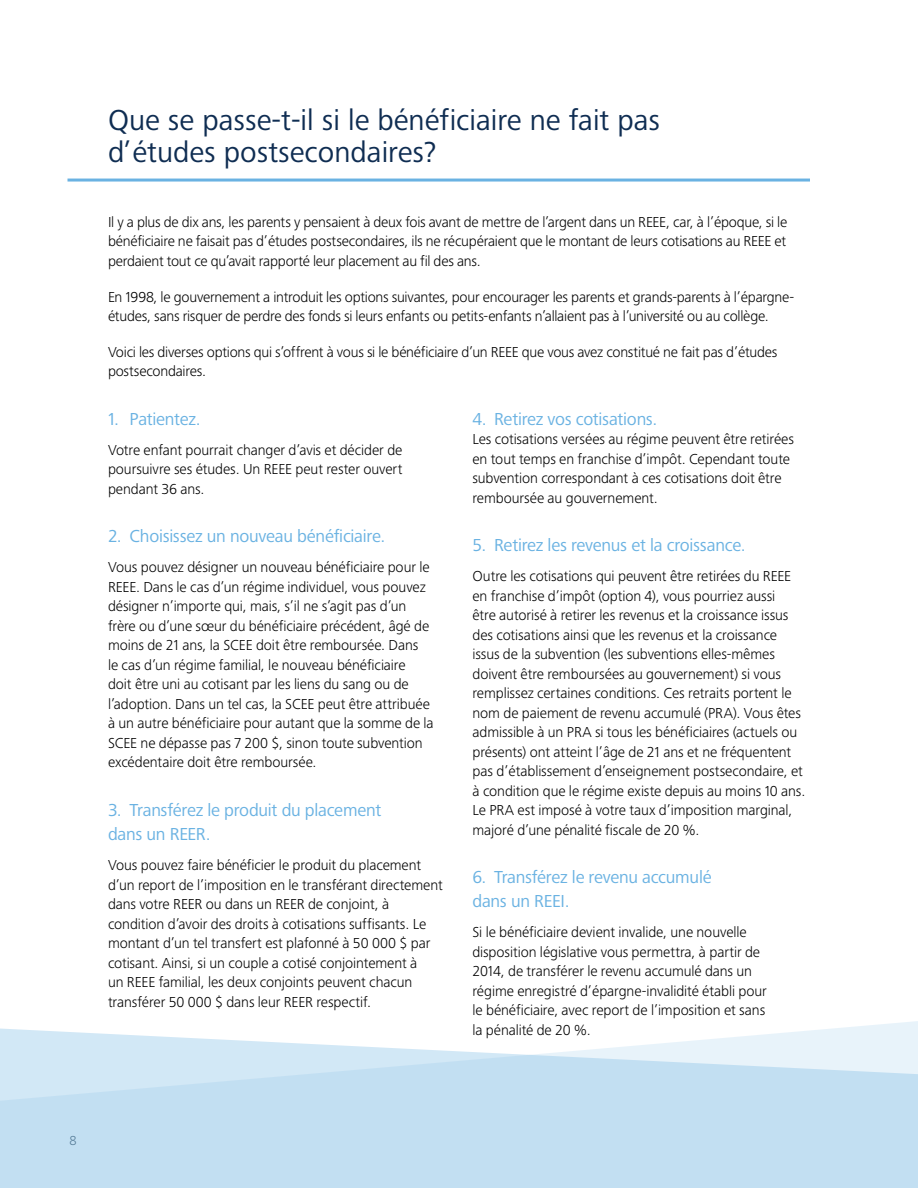
<style>
.page{position:relative;width:918px;height:1188px;background:#fff}
.page>*{position:absolute;margin:0;border:0;box-sizing:border-box;transform-origin:0 0}
.t1{font:30px/32.2px "Frutiger Next Pro";color:#0f2d52}
.t2{font:18px/24px "Frutiger Next Pro";letter-spacing:-.015em;color:#6ab2e2}
.t3{font:300 15px/19.5px "Frutiger Next Pro";letter-spacing:-.01em;color:#000}
.t4{font:300 13.5px "Frutiger Next Pro";color:#485865}
</style>
<div class="page">
<hr style="left:68px;top:179px;width:742px;height:3px;background:#6ab2e2">
<svg style="left:0;top:1028px;width:918px;height:160px;background:#cbe3f4"></svg>
<h1 class="t1" style="left:108px;top:104px;width:554px">Que se passe-t-il si le bénéficiaire ne fait pas d’études postsecondaires?</h1>
<p class="t3" style="left:108px;top:212px;width:681px;text-align:justify">Il y a plus de dix ans, les parents y pensaient à deux fois avant de mettre de l’argent dans un REEE, car, à l’époque, si le bénéficiaire ne faisait pas d’études postsecondaires, ils ne récupéraient que le montant de leurs cotisations au REEE et perdaient tout ce qu’avait rapporté leur placement au fil des ans.</p>
<p class="t3" style="left:108px;top:287px;width:688px">En 1998, le gouvernement a introduit les options suivantes, pour encourager les parents et grands-parents à l’épargne&shy;études, sans risquer de perdre des fonds si leurs enfants ou petits-enfants n’allaient pas à l’université ou au collège.</p>
<p class="t3" style="left:108px;top:342px;width:671px">Voici les diverses options qui s’offrent à vous si le bénéficiaire d’un REEE que vous avez constitué ne fait pas d’études postsecondaires.</p>
<p class="t2" style="left:108px;top:407px;width:94px">1. Patientez.</p>
<p class="t3" style="left:108px;top:440px;width:296px;text-align:justify">Votre enfant pourrait changer d’avis et décider de poursuivre ses études. Un REEE peut rester ouvert pendant 36 ans.</p>
<p class="t2" style="left:108px;top:524px;width:279px">2. Choisissez un nouveau bénéficiaire.</p>
<p class="t3" style="left:108px;top:558px;width:327px">Vous pouvez désigner un nouveau bénéficiaire pour le REEE. Dans le cas d’un régime individuel, vous pouvez désigner n’importe qui, mais, s’il ne s’agit pas d’un frère ou d’une sœur du bénéficiaire précédent, âgé de moins de 21 ans, la SCEE doit être remboursée. Dans<br>le cas d’un régime familial, le nouveau bénéficiaire<br>doit être uni au cotisant par les liens du sang ou de l’adoption. Dans un tel cas, la SCEE peut être attribuée à un autre bénéficiaire pour autant que la somme de la SCEE ne dépasse pas 7 200 $, sinon toute subvention excédentaire doit être remboursée.</p>
<p class="t2" style="left:108px;top:798px;width:275px">3. Transférez le produit du placement dans un REER.</p>
<p class="t3" style="left:108px;top:855px;width:336px">Vous pouvez faire bénéficier le produit du placement d’un report de l’imposition en le transférant directement dans votre REER ou dans un REER de conjoint, à condition d’avoir des droits à cotisations suffisants. Le montant d’un tel transfert est plafonné à 50 000 $ par cotisant. Ainsi, si un couple a cotisé conjointement à<br>un REEE familial, les deux conjoints peuvent chacun transférer 50 000 $ dans leur REER respectif.</p>
<p class="t2" style="left:472px;top:407px;width:187px">4. Retirez vos cotisations.</p>
<p class="t3" style="left:472px;top:429px;width:323px">Les cotisations versées au régime peuvent être retirées en tout temps en franchise d’impôt. Cependant toute subvention correspondant à ces cotisations doit être remboursée au gouvernement.</p>
<p class="t2" style="left:472px;top:533px;width:275px">5. Retirez les revenus et la croissance.</p>
<p class="t3" style="left:472px;top:566px;width:334px">Outre les cotisations qui peuvent être retirées du REEE en franchise d’impôt (option 4), vous pourriez aussi<br>être autorisé à retirer les revenus et la croissance issus des cotisations ainsi que les revenus et la croissance issus de la subvention (les subventions elles-mêmes doivent être remboursées au gouvernement) si vous remplissez certaines conditions. Ces retraits portent le nom de paiement de revenu accumulé (PRA). Vous êtes admissible à un PRA si tous les bénéficiaires (actuels ou présents) ont atteint l’âge de 21 ans et ne fréquentent pas d’établissement d’enseignement postsecondaire, et à condition que le régime existe depuis au moins 10 ans.<br>Le PRA est imposé à votre taux d’imposition marginal, majoré d’une pénalité fiscale de 20 %.</p>
<p class="t2" style="left:472px;top:865px;width:241px">6. Transférez le revenu accumulé dans un REEI.</p>
<p class="t3" style="left:472px;top:922px;width:296px">Si le bénéficiaire devient invalide, une nouvelle disposition législative vous permettra, à partir de 2014, de transférer le revenu accumulé dans un régime enregistré d’épargne-invalidité établi pour le bénéficiaire, avec report de l’imposition et sans la pénalité de 20 %.</p>
<p class="t4" style="left:70px;top:1132px;width:9px">8</p>
</div>
